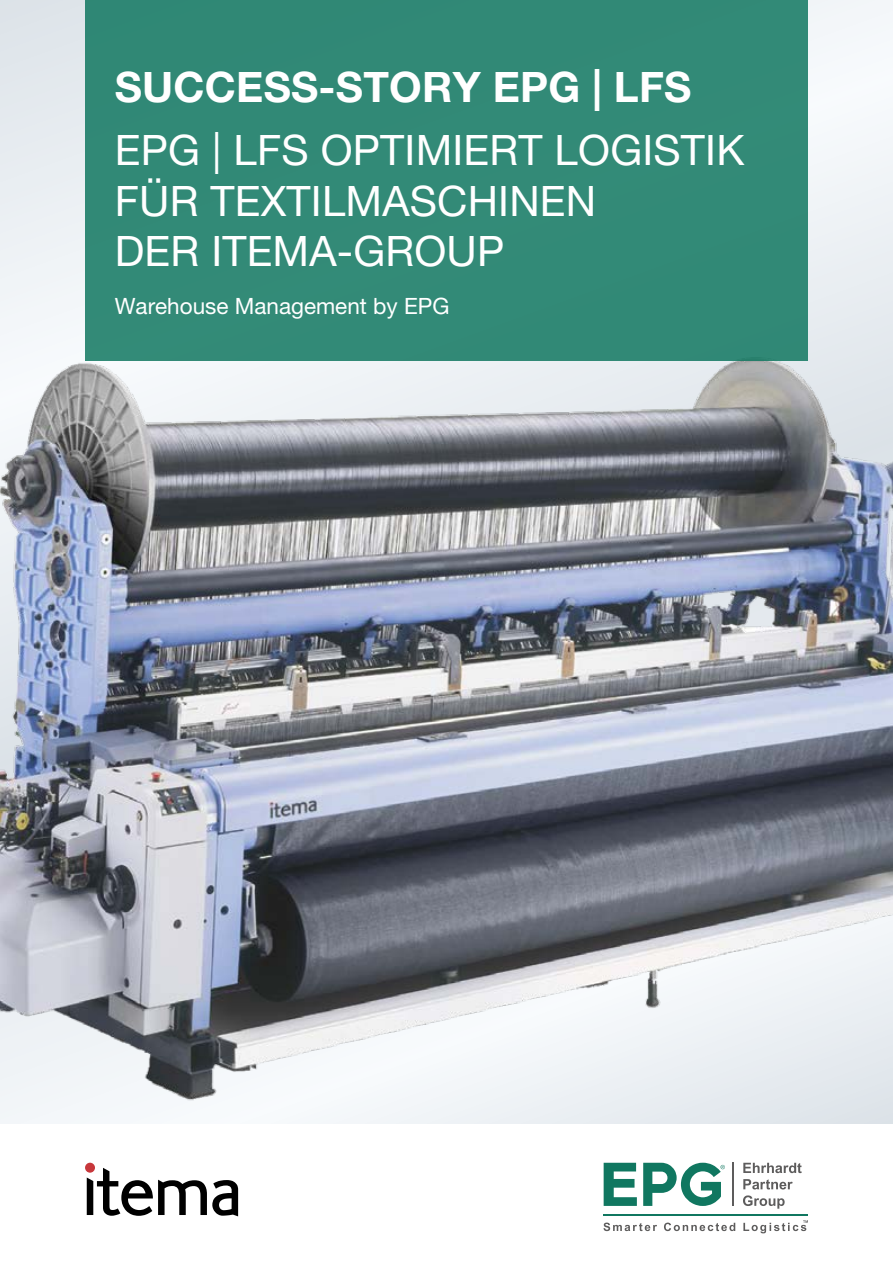
<style>
.page{position:relative;width:893px;height:1263px;background:#fff}
.page>*{position:absolute;margin:0;border:0;box-sizing:border-box;transform-origin:0 0}
.t1{font:42px/50.4px "Helvetica Neue LT Pro";letter-spacing:.005em;color:#fff}
.t2{font:700 42px "Helvetica Neue LT Pro";letter-spacing:.005em;color:#fff}
.t3{font:22.5px "Helvetica Neue LT Pro";color:#fff}
</style>
<div class="page">
<svg style="left:0;top:0;width:893px;height:336px"></svg>
<img style="left:0;top:336px;width:893px;height:788px">
<hr style="left:604px;top:1214px;width:204px;height:2px;background:#107760">
<svg style="left:604px;top:1163px;width:33px;height:43px"></svg>
<svg style="left:743px;top:1163px;width:59px;height:10px"></svg>
<svg style="left:743px;top:1179px;width:50px;height:10px"></svg>
<svg style="left:743px;top:1195px;width:42px;height:14px"></svg>
<svg style="left:603px;top:1222px;width:54px;height:9px"></svg>
<svg style="left:664px;top:1222px;width:71px;height:9px"></svg>
<svg style="left:743px;top:1220px;width:65px;height:13px"></svg>
<svg style="left:643px;top:1163px;width:82px;height:43px"></svg>
<hr style="left:732px;top:1163px;width:2px;height:43px;background:#5d5c5c">
<svg style="left:87px;top:1168px;width:151px;height:48px"></svg>
<div style="left:85px;top:1163px;width:10px;height:10px;background:#c7373b;border-radius:50%"></div>
<div style="left:85px;top:0;width:723px;height:361px;background:#328a77"></div>
<p class="t2" style="left:115px;top:61px;width:578px">SUCCESS-STORY EPG | LFS</p>
<p class="t1" style="left:115px;top:125px;width:631px">EPG | LFS OPTIMIERT LOGISTIK<br>FÜR TEXTILMASCHINEN<br>DER ITEMA-GROUP</p>
<p class="t3" style="left:115px;top:293px;width:336px">Warehouse Management by EPG</p>
</div>
